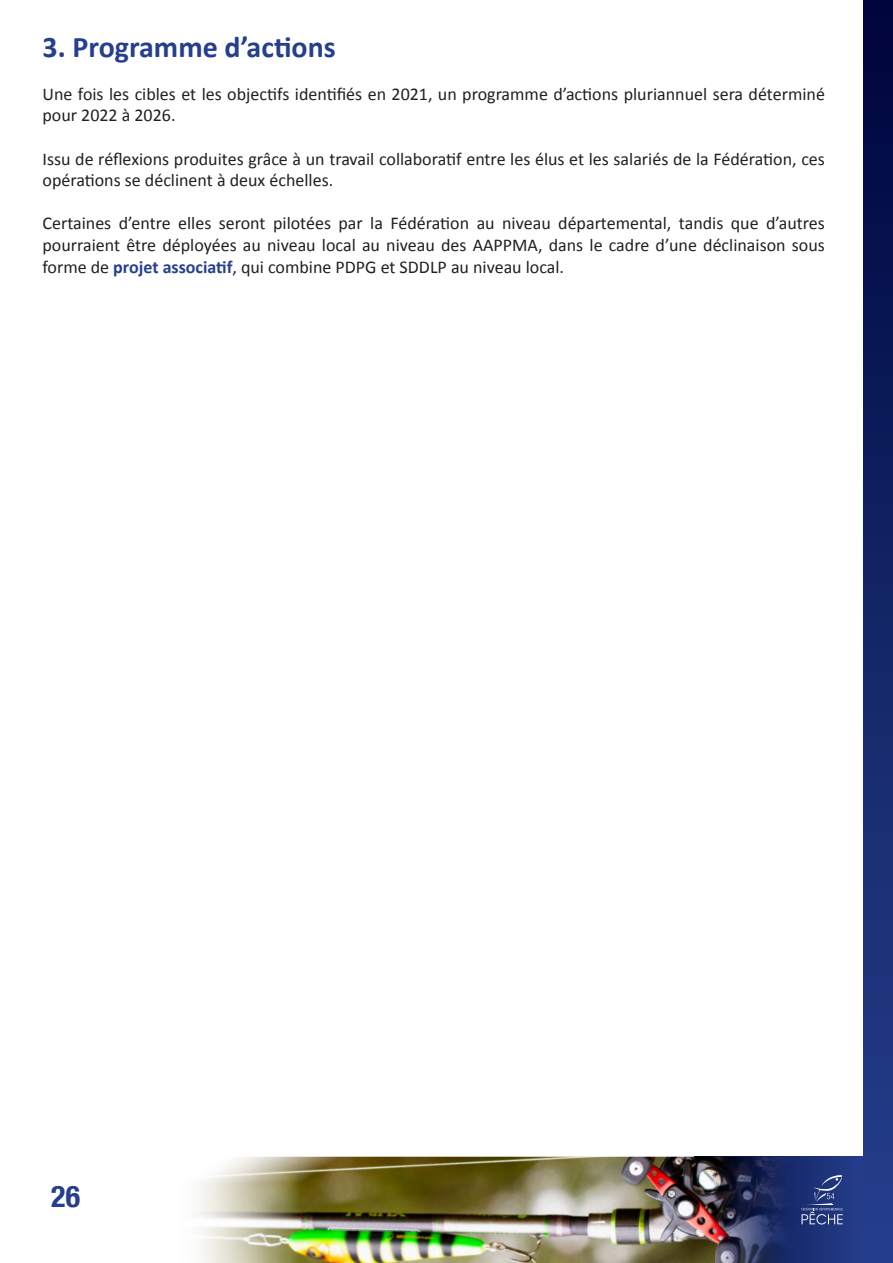
<style>
.page{position:relative;width:893px;height:1263px;background:#fff}
.page>*{position:absolute;margin:0;border:0;box-sizing:border-box;transform-origin:0 0}
.TITRE_1{font:700 30px "Calibri";color:#253f8e}
.t1{font:700 condensed 30px "Helvetica Neue";color:#253f8e}
.t2{font:18px/21.6px "Calibri";color:#231f20}
.s1{font-weight:700;color:#253f8e}
</style>
<div class="page">
<svg style="left:801px;top:1157px;width:62px;height:106px;background:#1f3680"></svg>
<svg style="left:801px;top:1174px;width:42px;height:50px;background:#3a4d8a"></svg>
<div style="left:863px;top:0;width:30px;height:1263px;background:linear-gradient(to bottom,#00063d,#27418e)"></div>
<img style="left:199px;top:1157px;width:602px;height:106px">
<p class="TITRE_1" style="left:43px;top:28px;width:295px">3. Programme d’actions</p>
<p class="t2" style="left:43px;top:82px;width:784px">Une fois les cibles et les objectifs identifiés en 2021, un programme d’actions pluriannuel sera déterminé pour 2022 à 2026.</p>
<p class="t2" style="left:43px;top:147px;width:784px">Issu de réflexions produites grâce à un travail collaboratif entre les élus et les salariés de la Fédération, ces opérations se déclinent à deux échelles.</p>
<p class="t2" style="left:43px;top:212px;width:784px;text-align:justify">Certaines d’entre elles seront pilotées par la Fédération au niveau départemental, tandis que d’autres pourraient être déployées au niveau local au niveau des AAPPMA, dans le cadre d’une déclinaison sous forme de <span class="s1">projet associatif</span>, qui combine PDPG et SDDLP au niveau local.</p>
<h1 class="t1" style="left:51px;top:1171px;width:30px">26</h1>
</div>
